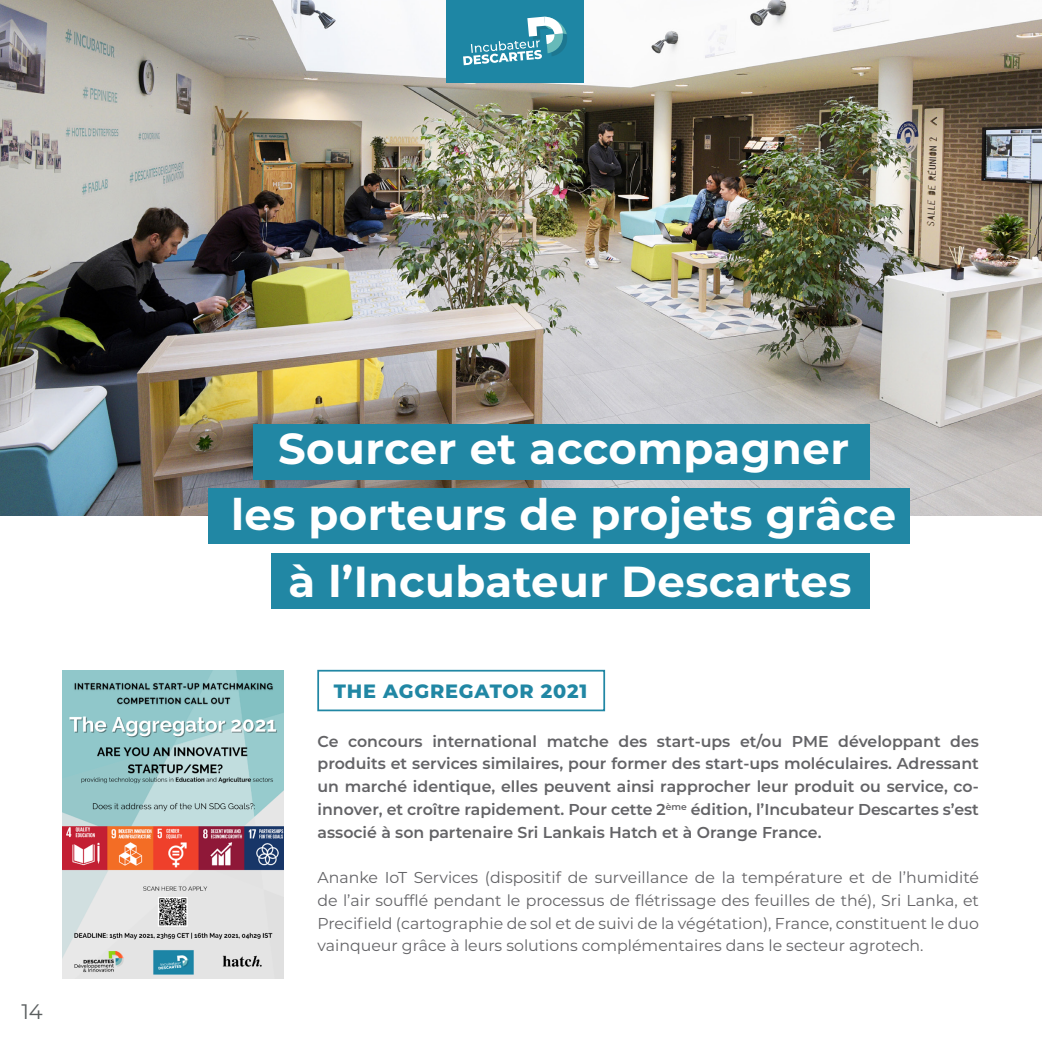
<style>
.page{position:relative;width:1042px;height:1042px;background:#fff}
.page>*{position:absolute;margin:0;border:0;box-sizing:border-box;transform-origin:0 0}
.t1{font:700 43.4px "Montserrat";letter-spacing:.01em;color:#fff}
.t2{font:21px "Montserrat";color:#5b5f60}
.t3{font:800 19.25px "Montserrat";letter-spacing:.04em;color:#2187a4}
.t4{font:600 15.75px/22.8px "Montserrat";color:#636366;text-align:justify}
.t5{font:15.75px/22.8px "Montserrat";color:#636366;text-align:justify}
</style>
<div class="page">
<img style="left:0;top:0;width:1042px;height:516px">
<div style="left:446px;top:0;width:138px;height:82px;background:#1e86a4"></div>
<svg style="left:463px;top:16px;width:104px;height:49px"></svg>
<div style="left:253px;top:424px;width:617px;height:55px;background:#2187a4"></div>
<div style="left:209px;top:488px;width:700px;height:55px;background:#2187a4"></div>
<div style="left:272px;top:553px;width:598px;height:56px;background:#2187a4"></div>
<img style="left:63px;top:671px;width:221px;height:307px">
<div style="left:317px;top:670px;width:288px;height:41px;border:2px solid #2187a4"></div>
<h2 class="t2" style="left:21px;top:997px;width:23px">14</h2>
<p class="t1" style="left:278px;top:417px;width:572px">Sourcer et accompagner</p>
<p class="t1" style="left:231px;top:483px;width:666px">les porteurs de projets grâce</p>
<p class="t1" style="left:288px;top:550px;width:564px">à l’Incubateur Descartes</p>
<p class="t3" style="left:334px;top:677px;width:255px">THE AGGREGATOR 2021</p>
<p class="t4" style="left:317px;top:729px;width:663px">Ce concours international matche des start-ups et/ou PME développant des produits et services similaires, pour former des start-ups moléculaires. Adressant un marché identique, elles peuvent ainsi rapprocher leur produit ou service, co&shy;innover, et croître rapidement. Pour cette 2<sup>ème</sup> édition, l’Incubateur Descartes s’est associé à son partenaire Sri Lankais Hatch et à Orange France.</p>
<p class="t5" style="left:317px;top:865px;width:663px">Ananke IoT Services (dispositif de surveillance de la température et de l’humidité de l’air soufflé pendant le processus de flétrissage des feuilles de thé), Sri Lanka, et Precifield (cartographie de sol et de suivi de la végétation), France, constituent le duo vainqueur grâce à leurs solutions complémentaires dans le secteur agrotech.</p>
</div>
